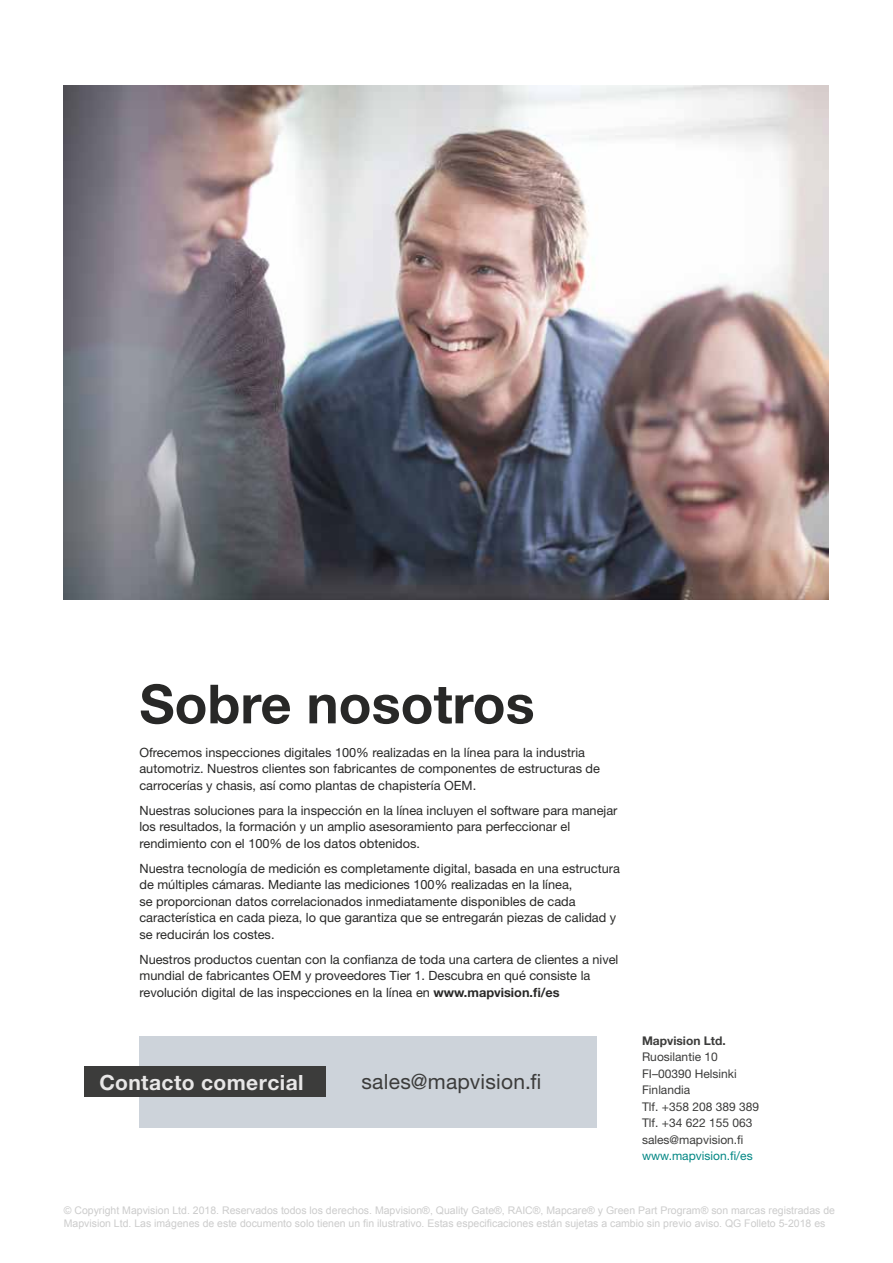
<style>
.page{position:relative;width:893px;height:1263px;background:#fff}
.page>*{position:absolute;margin:0;border:0;box-sizing:border-box;transform-origin:0 0}
.t1{font:700 54px "Helvetica Neue LT Std";color:#282827}
.t2{font:21px "Helvetica Neue LT Std";letter-spacing:.01em;color:#3c3c3b}
.t3{font:700 21px "Helvetica Neue LT Std";letter-spacing:.02em;color:#e8e7e7}
.t4{font:12.75px/16.5px "Helvetica Neue LT Std";color:#282827}
.t5{font:12px/16.5px "Helvetica Neue LT Std";color:#3c3c3b}
.t6{font:12px "Helvetica Neue LT Std";color:#008683}
.t7{font:700 12px "Helvetica Neue LT Std";color:#3c3c3b}
.t8{font:10.5px/12.6px "Arial";color:#ccc}
.s1{font-weight:700}
</style>
<div class="page">
<img style="left:64px;top:85px;width:765px;height:514px">
<div style="left:139px;top:1036px;width:457px;height:91px;background:#cdd3da"></div>
<div style="left:84px;top:1066px;width:242px;height:31px;background:#3c3c3b"></div>
<h1 class="t1" style="left:139px;top:671px;width:397px">Sobre nosotros</h1>
<p class="t4" style="left:139px;top:744px;width:462px">Ofrecemos inspecciones digitales 100% realizadas en la línea para la industria automotriz. Nuestros clientes son fabricantes de componentes de estructuras de carrocerías y chasis, así como plantas de chapistería OEM.</p>
<p class="t4" style="left:139px;top:802px;width:479px">Nuestras soluciones para la inspección en la línea incluyen el software para manejar los resultados, la formación y un amplio asesoramiento para perfeccionar el rendimiento con el 100% de los datos obtenidos.</p>
<p class="t4" style="left:139px;top:860px;width:482px">Nuestra tecnología de medición es completamente digital, basada en una estructura de múltiples cámaras. Mediante las mediciones 100% realizadas en la línea,<br>se proporcionan datos correlacionados inmediatamente disponibles de cada característica en cada pieza, lo que garantiza que se entregarán piezas de calidad y se reducirán los costes.</p>
<p class="t4" style="left:139px;top:951px;width:480px">Nuestros productos cuentan con la confianza de toda una cartera de clientes a nivel mundial de fabricantes OEM y proveedores Tier 1. Descubra en qué consiste la revolución digital de las inspecciones en la línea en <span class="s1">www.mapvision.fi/es</span></p>
<h2 class="t3" style="left:99px;top:1069px;width:206px">Contacto comercial</h2>
<h2 class="t2" style="left:361px;top:1069px;width:180px">sales@mapvision.fi</h2>
<p class="t7" style="left:642px;top:1033px;width:85px">Mapvision Ltd.</p>
<p class="t5" style="left:642px;top:1049px;width:119px">Ruosilantie 10<br>FI–00390 Helsinki<br>Finlandia<br>Tlf. +358 208 389 389<br>Tlf. +34 622 155 063 sales@mapvision.fi</p>
<p class="t6" style="left:642px;top:1149px;width:112px">www.mapvision.fi/es</p>
<p class="t8" style="left:64px;top:1204px;width:773px">© Copyright Mapvision Ltd. 2018. Reservados todos los derechos. Mapvision®, Quality Gate®, RAIC®, Mapcare® y Green Part Program® son marcas registradas de<br>Mapvision Ltd. Las imágenes de este documento solo tienen un fin ilustrativo. Estas especificaciones están sujetas a cambio sin previo aviso. QG Folleto 5-2018 es</p>
</div>
